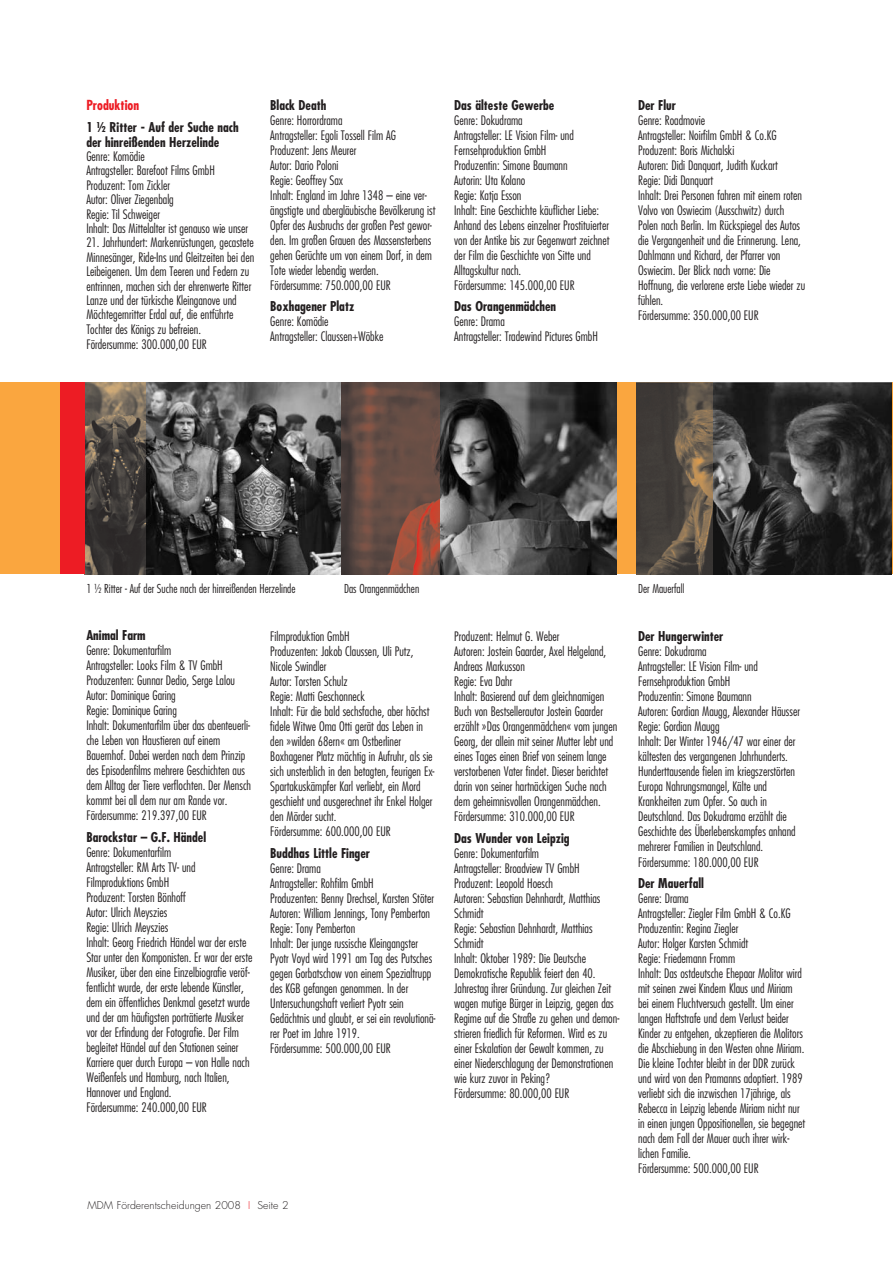
<style>
.page{position:relative;width:893px;height:1263px;background:#fff}
.page>*{position:absolute;margin:0;border:0;box-sizing:border-box;transform-origin:0 0}
.t1{font:700 condensed 13.5px "Futura";color:#ed1c24}
.t2{font:700 condensed 13.2px/15px "Futura";color:#231f20}
.t3{font:300 condensed 12.75px/15px "Futura";color:#231f20}
.t4{font:300 condensed 12px "Futura";color:#231f20}
.t5{font:300 10.5px "Futura";color:#231f20}
.s1{color:#ed1c24}
</style>
<div class="page">
<div style="left:0;top:383px;width:892px;height:191px;background:#faa63f"></div>
<img style="left:440px;top:383px;width:177px;height:191px">
<img style="left:340px;top:383px;width:100px;height:191px">
<img style="left:712px;top:383px;width:180px;height:191px">
<img style="left:637px;top:383px;width:75px;height:191px">
<svg style="left:85px;top:383px;width:61px;height:191px;background:#4f4841"></svg>
<svg style="left:146px;top:383px;width:194px;height:191px;background:#525252"></svg>
<div style="left:61px;top:383px;width:24px;height:191px;background:#ed1c24"></div>
<p class="t1" style="left:86px;top:99px;width:54px">Produktion</p>
<p class="t2" style="left:86px;top:120px;width:154px">1 ½ Ritter - Auf der Suche nach der hinreißenden Herzelinde</p>
<p class="t3" style="left:86px;top:150px;width:163px;line-height:14.4px">Genre: Komödie<br>Antragsteller: Barefoot Films GmbH<br>Produzent: Tom Zickler<br>Autor: Oliver Ziegenbalg<br>Regie: Til Schweiger<br>Inhalt: Das Mittelalter ist genauso wie unser</p>
<p class="t3" style="left:86px;top:236px;width:169px;line-height:14.5px">21. Jahrhundert: Markenrüstungen, gecastete Minnesänger, Ride-Ins und Gleitzeiten bei den Leibeigenen. Um dem Teeren und Federn zu entrinnen, machen sich der ehrenwerte Ritter Lanze und der türkische Kleinganove und Möchtegernritter Erdal auf, die entführte Tochter des Königs zu befreien.<br>Fördersumme: 300.000,00 EUR</p>
<p class="t2" style="left:270px;top:99px;width:58px">Black Death</p>
<p class="t3" style="left:270px;top:114px;width:167px">Genre: Horrordrama<br>Antragsteller: Egoli Tossell Film AG<br>Produzent: Jens Meurer<br>Autor: Dario Poloni<br>Regie: Geoffrey Sax<br>Inhalt: England im Jahre 1348 – eine ver&shy;ängstigte und abergläubische Bevölkerung ist<br>Opfer des Ausbruchs der großen Pest gewor&shy;den. Im großen Grauen des Massensterbens gehen Gerüchte um von einem Dorf, in dem<br>Tote wieder lebendig werden.<br>Fördersumme: 750.000,00 EUR</p>
<p class="t2" style="left:270px;top:300px;width:86px">Boxhagener Platz</p>
<p class="t3" style="left:270px;top:315px;width:115px">Genre: Komödie<br>Antragsteller: Claussen+Wöbke</p>
<p class="t2" style="left:454px;top:99px;width:102px">Das älteste Gewerbe</p>
<p class="t3" style="left:454px;top:114px;width:157px">Genre: Dokudrama<br>Antragsteller: LE Vision Film- und<br>Fernsehproduktion GmbH<br>Produzentin: Simone Baumann<br>Autorin: Uta Kolano<br>Regie: Katja Esson<br>Inhalt: Eine Geschichte käuflicher Liebe:<br>Anhand des Lebens einzelner Prostituierter von der Antike bis zur Gegenwart zeichnet der Film die Geschichte von Sitte und<br>Alltagskultur nach.<br>Fördersumme: 145.000,00 EUR</p>
<p class="t2" style="left:454px;top:300px;width:103px">Das Orangenmädchen</p>
<p class="t3" style="left:454px;top:315px;width:145px">Genre: Drama<br>Antragsteller: Tradewind Pictures GmbH</p>
<p class="t2" style="left:638px;top:99px;width:39px">Der Flur</p>
<p class="t3" style="left:638px;top:114px;width:169px">Genre: Roadmovie<br>Antragsteller: Noirfilm GmbH &amp; Co.KG Produzent: Boris Michalski<br>Autoren: Didi Danquart, Judith Kuckart<br>Regie: Didi Danquart<br>Inhalt: Drei Personen fahren mit einem roten Volvo von Oswiecim (Ausschwitz) durch Polen nach Berlin. Im Rückspiegel des Autos die Vergangenheit und die Erinnerung. Lena, Dahlmann und Richard, der Pfarrer von Oswiecim. Der Blick nach vorne: Die Hoffnung, die verlorene erste Liebe wieder zu fühlen.<br>Fördersumme: 350.000,00 EUR</p>
<p class="t4" style="left:86px;top:583px;width:211px">1 ½ Ritter - Auf der Suche nach der hinreißenden Herzelinde</p>
<p class="t4" style="left:344px;top:583px;width:77px">Das Orangenmädchen</p>
<p class="t4" style="left:638px;top:583px;width:48px">Der Mauerfall</p>
<p class="t2" style="left:86px;top:629px;width:61px">Animal Farm</p>
<p class="t3" style="left:86px;top:644px;width:166px">Genre: Dokumentarfilm<br>Antragsteller: Looks Film &amp; TV GmbH Produzenten: Gunnar Dedio, Serge Lalou Autor: Dominique Garing<br>Regie: Dominique Garing<br>Inhalt: Dokumentarfilm über das abenteuerli&shy;che Leben von Haustieren auf einem Bauernhof. Dabei werden nach dem Prinzip des Episodenfilms mehrere Geschichten aus dem Alltag der Tiere verflochten. Der Mensch kommt bei all dem nur am Rande vor.<br>Fördersumme: 219.397,00 EUR</p>
<p class="t2" style="left:86px;top:830px;width:121px">Barockstar – G.F. Händel</p>
<p class="t3" style="left:86px;top:845px;width:168px">Genre: Dokumentarfilm<br>Antragsteller: RM Arts TV- und Filmproduktions GmbH<br>Produzent: Torsten Bönhoff<br>Autor: Ulrich Meyszies<br>Regie: Ulrich Meyszies<br>Inhalt: Georg Friedrich Händel war der erste Star unter den Komponisten. Er war der erste Musiker, über den eine Einzelbiografie veröf&shy;fentlicht wurde, der erste lebende Künstler, dem ein öffentliches Denkmal gesetzt wurde und der am häufigsten porträtierte Musiker vor der Erfindung der Fotografie. Der Film begleitet Händel auf den Stationen seiner Karriere quer durch Europa – von Halle nach Weißenfels und Hamburg, nach Italien, Hannover und England.<br>Fördersumme: 240.000,00 EUR</p>
<p class="t3" style="left:270px;top:630px;width:166px">Filmproduktion GmbH<br>Produzenten: Jakob Claussen, Uli Putz, Nicole Swindler<br>Autor: Torsten Schulz<br>Regie: Matti Geschonneck<br>Inhalt: Für die bald sechsfache, aber höchst fidele Witwe Oma Otti gerät das Leben in den »wilden 68ern« am Ostberliner Boxhagener Platz mächtig in Aufruhr, als sie sich unsterblich in den betagten, feurigen Ex-Spartakuskämpfer Karl verliebt, ein Mord geschieht und ausgerechnet ihr Enkel Holger den Mörder sucht.<br>Fördersumme: 600.000,00 EUR</p>
<p class="t2" style="left:270px;top:847px;width:101px">Buddhas Little Finger</p>
<p class="t3" style="left:270px;top:861px;width:167px">Genre: Drama<br>Antragsteller: Rohfilm GmbH<br>Produzenten: Benny Drechsel, Karsten Stöter Autoren: William Jennings, Tony Pemberton Regie: Tony Pemberton<br>Inhalt: Der junge russische Kleingangster Pyotr Voyd wird 1991 am Tag des Putsches gegen Gorbatschow von einem Spezialtrupp des KGB gefangen genommen. In der Untersuchungshaft verliert Pyotr sein Gedächtnis und glaubt, er sei ein revolutionä&shy;rer Poet im Jahre 1919.<br>Fördersumme: 500.000,00 EUR</p>
<p class="t3" style="left:454px;top:630px;width:165px">Produzent: Helmut G. Weber<br>Autoren: Jostein Gaarder, Axel Helgeland, Andreas Markusson<br>Regie: Eva Dahr<br>Inhalt: Basierend auf dem gleichnamigen Buch von Bestsellerautor Jostein Gaarder erzählt »Das Orangenmädchen« vom jungen Georg, der allein mit seiner Mutter lebt und eines Tages einen Brief von seinem lange verstorbenen Vater findet. Dieser berichtet darin von seiner hartnäckigen Suche nach dem geheimnisvollen Orangenmädchen.<br>Fördersumme: 310.000,00 EUR</p>
<p class="t2" style="left:454px;top:832px;width:117px">Das Wunder von Leipzig</p>
<p class="t3" style="left:454px;top:846px;width:167px">Genre: Dokumentarfilm<br>Antragsteller: Broadview TV GmbH Produzent: Leopold Hoesch<br>Autoren: Sebastian Dehnhardt, Matthias Schmidt<br>Regie: Sebastian Dehnhardt, Matthias Schmidt<br>Inhalt: Oktober 1989: Die Deutsche Demokratische Republik feiert den 40.<br>Jahrestag ihrer Gründung. Zur gleichen Zeit wagen mutige Bürger in Leipzig, gegen das Regime auf die Straße zu gehen und demon&shy;strieren friedlich für Reformen. Wird es zu einer Eskalation der Gewalt kommen, zu einer Niederschlagung der Demonstrationen wie kurz zuvor in Peking?<br>Fördersumme: 80.000,00 EUR</p>
<p class="t5" style="left:87px;top:1201px;width:203px">MDM Förderentscheidungen 2008 <span class="s1">I</span> Seite 2</p>
<p class="t2" style="left:638px;top:630px;width:87px">Der Hungerwinter</p>
<p class="t3" style="left:638px;top:645px;width:163px">Genre: Dokudrama<br>Antragsteller: LE Vision Film- und Fernsehproduktion GmbH<br>Produzentin: Simone Baumann<br>Autoren: Gordian Maugg, Alexander Häusser Regie: Gordian Maugg<br>Inhalt: Der Winter 1946/47 war einer der kältesten des vergangenen Jahrhunderts.<br>Hunderttausende fielen im kriegszerstörten Europa Nahrungsmangel, Kälte und Krankheiten zum Opfer. So auch in Deutschland. Das Dokudrama erzählt die Geschichte des Überlebenskampfes anhand mehrerer Familien in Deutschland.<br>Fördersumme: 180.000,00 EUR</p>
<p class="t2" style="left:638px;top:877px;width:67px">Der Mauerfall</p>
<p class="t3" style="left:638px;top:891px;width:169px">Genre: Drama<br>Antragsteller: Ziegler Film GmbH &amp; Co.KG Produzentin: Regina Ziegler<br>Autor: Holger Karsten Schmidt<br>Regie: Friedemann Fromm<br>Inhalt: Das ostdeutsche Ehepaar Molitor wird mit seinen zwei Kindern Klaus und Miriam bei einem Fluchtversuch gestellt. Um einer langen Haftstrafe und dem Verlust beider Kinder zu entgehen, akzeptieren die Molitors die Abschiebung in den Westen ohne Miriam.<br>Die kleine Tochter bleibt in der DDR zurück und wird von den Pramanns adoptiert. 1989 verliebt sich die inzwischen 17jährige, als Rebecca in Leipzig lebende Miriam nicht nur in einen jungen Oppositionellen, sie begegnet nach dem Fall der Mauer auch ihrer wirk&shy;lichen Familie.<br>Fördersumme: 500.000,00 EUR</p>
</div>
